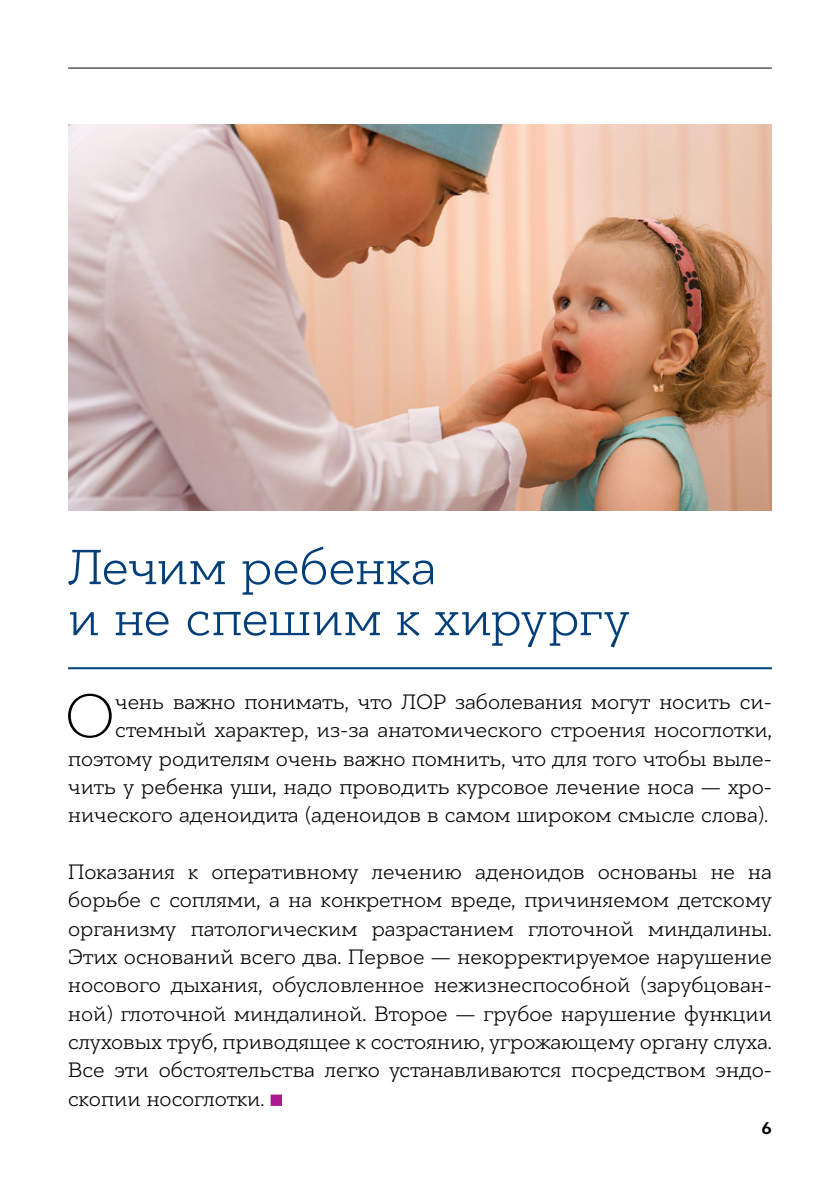
<style>
.page{position:relative;width:840px;height:1191px;background:#fff}
.page>*{position:absolute;margin:0;border:0;box-sizing:border-box;transform-origin:0 0}
.t1{font:100 65px "PF Bague Slab Pro";color:#000}
.t2{font:300 52px/51px "PF Bague Slab Pro";color:#003f7a}
.t3{font:300 22px/28.4px "PF Bague Slab Pro";color:#000;text-align:right}
.t4{font:700 18px "PF Bague Slab Pro";color:#000}
</style>
<div class="page">
<hr style="left:68px;top:68px;width:703px;height:1px;background:#000">
<img style="left:68px;top:125px;width:703px;height:385px">
<div style="left:270px;top:1094px;width:12px;height:12px;background:#aa198d;border:2px solid #aa198d"></div>
<hr style="left:68px;top:667px;width:703px;height:2px;background:#003f7a">
<h2 class="t2" style="left:68px;top:542px;width:562px">Лечим ребенка<br>и не спешим к хирургу</h2>
<p class="t3" style="left:68px;top:688px;width:705px">чень важно понимать, что ЛОР заболевания могут носить си&shy;стемный характер, из-за анатомического строения носоглотки, поэтому родителям очень важно помнить, что для того чтобы выле&shy;чить у ребенка уши, надо проводить курсовое лечение носа — хро&shy;нического аденоидита (аденоидов в самом широком смысле слова).</p>
<p class="t3" style="left:68px;top:858px;width:705px;text-align:justify">Показания к оперативному лечению аденоидов основаны не на борьбе с соплями, а на конкретном вреде, причиняемом детскому организму патологическим разрастанием глоточной миндалины.<br>Этих оснований всего два. Первое — некорректируемое нарушение носового дыхания, обусловленное нежизнеспособной (зарубцован&shy;ной) глоточной миндалиной. Второе — грубое нарушение функции слуховых труб, приводящее к состоянию, угрожающему органу слуха.<br>Все эти обстоятельства легко устанавливаются посредством эндо&shy;скопии носоглотки.</p>
<h1 class="t1" style="left:65px;top:680px;width:52px">О</h1>
<p class="t4" style="left:761px;top:1117px;width:12px">6</p>
</div>
